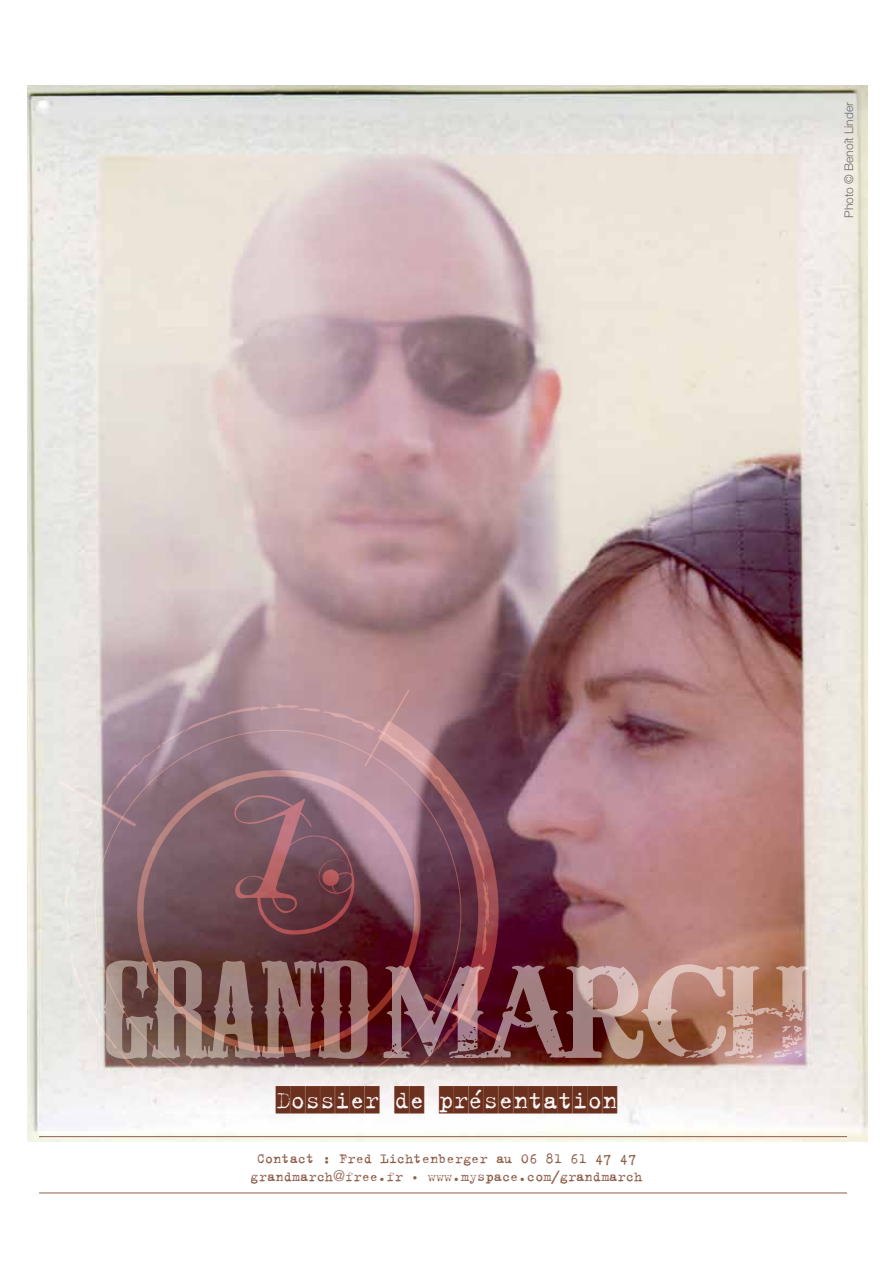
<style>
.page{position:relative;width:893px;height:1263px;background:#fff}
.page>*{position:absolute;margin:0;border:0;box-sizing:border-box;transform-origin:0 0}
.t1{font:27px "Trixie Cameo";color:#6c301e}
.t2{font:15px/18px "Trixie Plain";color:#8f5e4a;text-align:center}
.t3{font:300 12px "Helvetica Neue LT Std";color:#6d6e71}
.s1{font-family:"Helvetica Neue LT Std";font-weight:300}
</style>
<div class="page">
<img style="left:27px;top:85px;width:840px;height:1056px">
<hr style="left:39px;top:1136px;width:808px;height:1px;background:#8f5e4a">
<hr style="left:39px;top:1193px;width:808px;height:1px;background:#8f5e4a">
<img style="left:57px;top:688px;width:754px;height:439px">
<p class="t3" style="left:842px;top:218px;width:117px;rotate:-90deg">Photo © Benoît Linder</p>
<h1 class="t1" style="left:276px;top:1086px;width:343px">DOSSIER DE PRÉSENTATION</h1>
<p class="t2" style="left:251px;top:1149px;width:393px">Contact : Fred Lichtenberger au 06 81 61 47 47 grandmarch<span class="s1">@</span>free.fr • www.myspace.com/grandmarch</p>
</div>
